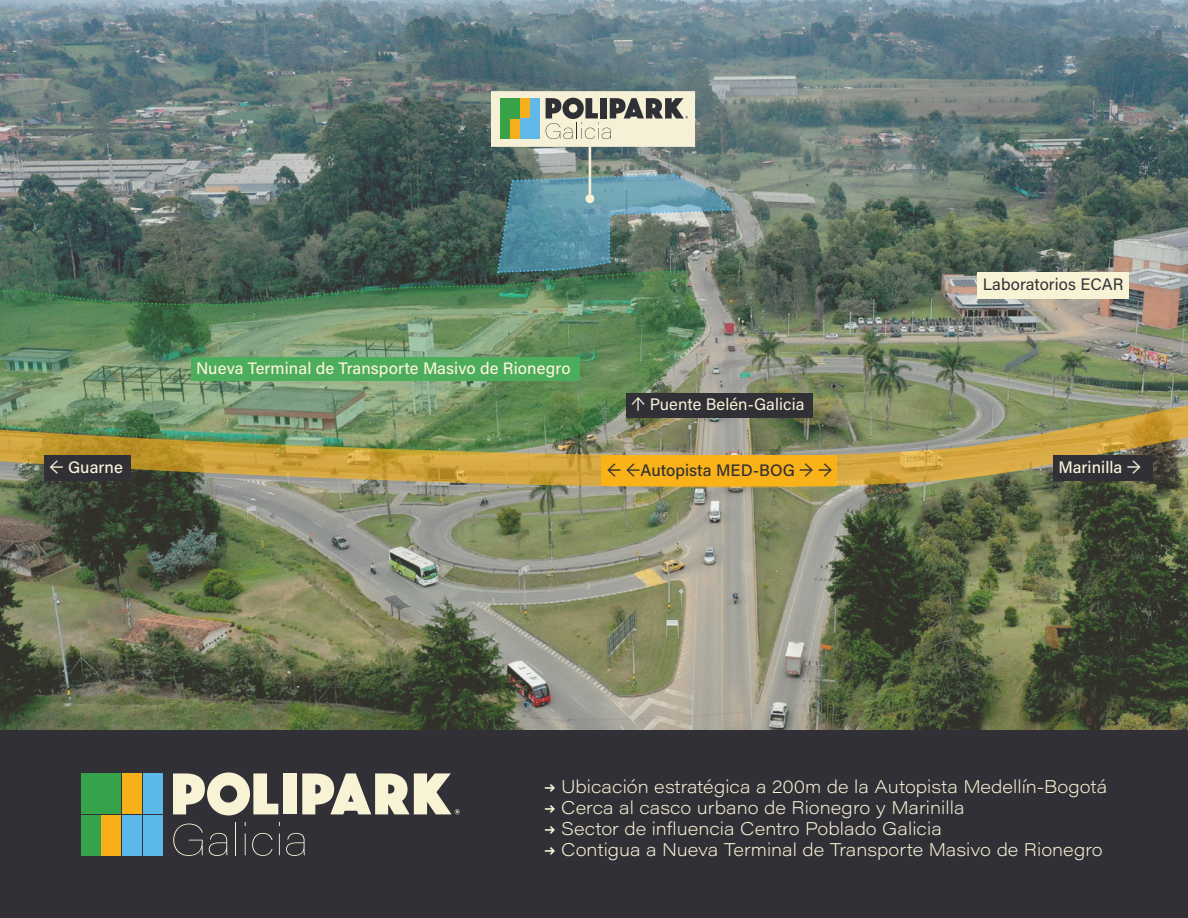
<style>
.page{position:relative;width:1188px;height:918px;background:#fff}
.page>*{position:absolute;margin:0;border:0;box-sizing:border-box;transform-origin:0 0}
.t1{font:200 18px "Acumin Pro Wide";color:#f9f3d6}
.t2{font:500 16.65px "Acumin Pro";letter-spacing:.005em;color:#f9f3d6}
.t3{font:500 16.65px "Acumin Pro";letter-spacing:.005em;color:#303036}
.t4{font:16.65px "Acumin Pro";letter-spacing:.005em;color:#f8f2d6}
.t5{font:16.65px "Acumin Pro";letter-spacing:.005em;color:#303036}
.s1{font-family:"Nitti Grotesk";font-weight:700}
</style>
<div class="page">
<img style="left:0;top:0;width:1188px;height:731px">
<img style="left:0;top:337px;width:1188px;height:152px">
<div style="left:602px;top:455px;width:235px;height:31px;background:#f9b218"></div>
<div style="left:626px;top:393px;width:187px;height:25px;background:#303036"></div>
<div style="left:1053px;top:455px;width:99px;height:26px;background:#303036"></div>
<div style="left:44px;top:455px;width:86px;height:26px;background:#303036"></div>
<div style="left:978px;top:272px;width:151px;height:26px;background:#f9f3d6"></div>
<div style="left:0;top:731px;width:1188px;height:187px;background:#303036"></div>
<svg style="left:173px;top:824px;width:30px;height:32px"></svg>
<svg style="left:209px;top:833px;width:18px;height:23px"></svg>
<hr style="left:236px;top:822px;width:1px;height:33px;background:#f9f3d6">
<svg style="left:245px;top:834px;width:1px;height:21px"></svg>
<svg style="left:252px;top:833px;width:21px;height:23px"></svg>
<svg style="left:279px;top:834px;width:1px;height:21px"></svg>
<svg style="left:286px;top:833px;width:19px;height:23px"></svg>
<svg style="left:173px;top:772px;width:105px;height:43px"></svg>
<div style="left:283px;top:773px;width:14px;height:41px;background:#f9f3d6"></div>
<svg style="left:302px;top:773px;width:158px;height:41px"></svg>
<div style="left:122px;top:773px;width:20px;height:41px;background:#f7b017"></div>
<div style="left:101px;top:815px;width:20px;height:41px;background:#f7b017"></div>
<div style="left:101px;top:773px;width:20px;height:41px;background:#36a34a"></div>
<div style="left:81px;top:773px;width:19px;height:41px;background:#36a34a"></div>
<div style="left:81px;top:815px;width:19px;height:41px;background:#36a34a"></div>
<div style="left:122px;top:815px;width:20px;height:41px;background:#5cb8e8"></div>
<div style="left:143px;top:815px;width:19px;height:41px;background:#5cb8e8"></div>
<div style="left:143px;top:773px;width:19px;height:41px;background:#5cb8e8"></div>
<img style="left:0;top:91px;width:732px;height:365px">
<p class="t2" style="left:196px;top:357px;width:376px">Nueva Terminal de Transporte Masivo de Rionegro</p>
<p class="t4" style="left:631px;top:393px;width:175px">↑ Puente Belén-Galicia</p>
<p class="t5" style="left:983px;top:273px;width:142px">Laboratorios ECAR</p>
<p class="t2" style="left:49px;top:455px;width:75px">← Guarne</p>
<p class="t2" style="left:1058px;top:455px;width:84px">Marinilla →</p>
<p class="t3" style="left:607px;top:458px;width:227px">← ←Autopista MED-BOG → →</p>
<p class="t1" style="left:545px;top:774px;width:564px"><span class="s1">→</span> Ubicación estratégica a 200m de la Autopista Medellín-Bogotá</p>
<p class="t1" style="left:545px;top:795px;width:422px"><span class="s1">→</span> Cerca al casco urbano de Rionegro y Marinilla</p>
<p class="t1" style="left:545px;top:816px;width:399px"><span class="s1">→</span> Sector de influencia Centro Poblado Galicia</p>
<p class="t1" style="left:545px;top:837px;width:560px"><span class="s1">→</span> Contigua a Nueva Terminal de Transporte Masivo de Rionegro</p>
</div>
